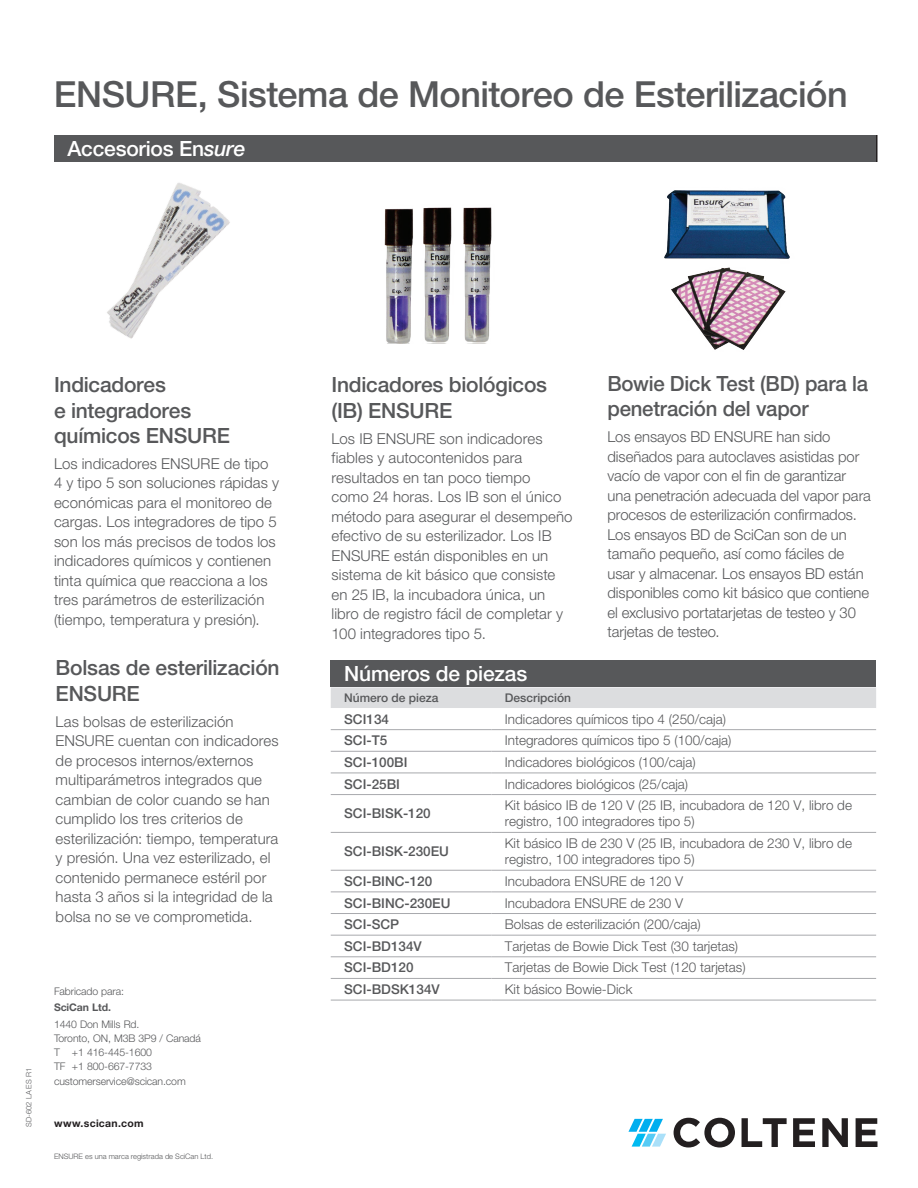
<style>
.page{position:relative;width:918px;height:1188px;background:#fff}
.page>*{position:absolute;margin:0;border:0;box-sizing:border-box;transform-origin:0 0}
.Body_-_F_B{font:500 36px "Helvetica Neue LT Pro";letter-spacing:-.015em;color:#57585a}
.Sub_Header{font:500 21px/25.2px "Helvetica Neue LT Pro";letter-spacing:-.01em;color:#57585a}
.t1{font:500 21px "Helvetica Neue LT Pro";letter-spacing:-.01em;color:#fff}
.Sub_Header-2{font:300 15px/19.5px "Helvetica Neue LT Pro";letter-spacing:.005em;color:#57585a}
.t2{font:300 13.5px/16.2px "Helvetica Neue LT Pro";color:#57585a}
.t3{font:500 13.5px "Helvetica Neue LT Pro";color:#57585a}
.t4{font:500 12px "Helvetica Neue LT Pro";color:#57585a}
.t5{font:300 10.5px/14.2px "Helvetica Neue LT Pro";letter-spacing:-.01em;color:#57585a}
.t6{font:700 10.5px "Helvetica Neue LT Pro";letter-spacing:.03em;color:#231f20}
.t7{font:700 10.5px "Helvetica Neue LT Pro";letter-spacing:-.01em;color:#57585a}
.t8{font:300 7.5px "Helvetica Neue LT Pro";color:#57585a}
.s1{font-style:italic}
</style>
<div class="page">
<img style="left:107px;top:183px;width:123px;height:156px">
<img style="left:384px;top:207px;width:108px;height:137px">
<div style="left:331px;top:660px;width:545px;height:27px;background:#57585a"></div>
<div style="left:331px;top:687px;width:545px;height:21px;background:#dcdddf"></div>
<hr style="left:331px;top:729px;width:160px;height:1px;background:#a8a9ad">
<hr style="left:491px;top:729px;width:385px;height:1px;background:#a8a9ad">
<hr style="left:331px;top:751px;width:160px;height:1px;background:#a8a9ad">
<hr style="left:491px;top:751px;width:385px;height:1px;background:#a8a9ad">
<hr style="left:331px;top:892px;width:160px;height:1px;background:#a8a9ad">
<hr style="left:491px;top:892px;width:385px;height:1px;background:#a8a9ad">
<hr style="left:331px;top:913px;width:160px;height:1px;background:#a8a9ad">
<hr style="left:491px;top:913px;width:385px;height:1px;background:#a8a9ad">
<hr style="left:331px;top:935px;width:160px;height:1px;background:#a8a9ad">
<hr style="left:491px;top:935px;width:385px;height:1px;background:#a8a9ad">
<hr style="left:331px;top:957px;width:160px;height:1px;background:#a8a9ad">
<hr style="left:491px;top:957px;width:385px;height:1px;background:#a8a9ad">
<hr style="left:331px;top:978px;width:160px;height:1px;background:#a8a9ad">
<hr style="left:491px;top:978px;width:385px;height:1px;background:#a8a9ad">
<hr style="left:331px;top:1000px;width:160px;height:1px;background:#a8a9ad">
<hr style="left:491px;top:1000px;width:385px;height:1px;background:#a8a9ad">
<hr style="left:331px;top:773px;width:160px;height:1px;background:#a8a9ad">
<hr style="left:331px;top:794px;width:160px;height:1px;background:#a8a9ad">
<hr style="left:491px;top:773px;width:385px;height:1px;background:#a8a9ad">
<hr style="left:491px;top:794px;width:385px;height:1px;background:#a8a9ad">
<hr style="left:331px;top:832px;width:160px;height:1px;background:#a8a9ad">
<hr style="left:331px;top:870px;width:160px;height:1px;background:#a8a9ad">
<hr style="left:491px;top:832px;width:385px;height:1px;background:#a8a9ad">
<hr style="left:491px;top:870px;width:385px;height:1px;background:#a8a9ad">
<div style="left:54px;top:135px;width:823px;height:27px;background:#57585a"></div>
<hr style="left:876px;top:135px;width:2px;height:27px;background:#231f20">
<img style="left:664px;top:190px;width:126px;height:160px">
<svg style="left:674px;top:1118px;width:61px;height:30px"></svg>
<svg style="left:742px;top:1118px;width:45px;height:29px"></svg>
<svg style="left:793px;top:1118px;width:22px;height:29px"></svg>
<svg style="left:822px;top:1118px;width:26px;height:29px"></svg>
<svg style="left:856px;top:1118px;width:22px;height:29px"></svg>
<svg style="left:628px;top:1119px;width:38px;height:28px"></svg>
<p class="Body_-_F_B" style="left:54px;top:72px;width:795px">ENSURE, Sistema de Monitoreo de Esterilización</p>
<p class="t1" style="left:68px;top:136px;width:179px">Accesorios En<span class="s1">sure</span></p>
<p class="Sub_Header" style="left:54px;top:372px;width:178px">Indicadores<br>e integradores químicos ENSURE</p>
<p class="Sub_Header-2" style="left:54px;top:454px;width:227px">Los indicadores ENSURE de tipo 4 y tipo 5 son soluciones rápidas y económicas para el monitoreo de cargas. Los integradores de tipo 5 son los más precisos de todos los indicadores químicos y contienen tinta química que reacciona a los tres parámetros de esterilización (tiempo, temperatura y presión).</p>
<p class="Sub_Header" style="left:56px;top:655px;width:225px">Bolsas de esterilización<br>ENSURE</p>
<p class="Sub_Header-2" style="left:56px;top:711px;width:225px">Las bolsas de esterilización<br>ENSURE cuentan con indicadores de procesos internos/externos multiparámetros integrados que cambian de color cuando se han cumplido los tres criterios de esterilización: tiempo, temperatura y presión. Una vez esterilizado, el contenido permanece estéril por hasta 3 años si la integridad de la bolsa no se ve comprometida.</p>
<p class="t8" style="left:24px;top:1127px;width:60px;rotate:-90deg">SD-602 LA ES R1</p>
<p class="t5" style="left:54px;top:984px;width:72px">Fabricado para:</p>
<p class="t7" style="left:54px;top:1001px;width:59px">SciCan Ltd.</p>
<p class="t5" style="left:54px;top:1016px;width:87px">1440 Don Mills Rd.</p>
<p class="t5" style="left:54px;top:1031px;width:148px">Toronto, ON, M3B 3P9 / Canadá</p>
<p class="t5" style="left:54px;top:1045px;width:100px">T +1 416-445-1600</p>
<p class="t5" style="left:54px;top:1059px;width:133px">TF +1 800-667-7733 customerservice@scican.com</p>
<p class="t6" style="left:54px;top:1116px;width:91px">www.scican.com</p>
<p class="t8" style="left:54px;top:1152px;width:161px">ENSURE es una marca registrada de SciCan Ltd.</p>
<p class="Sub_Header" style="left:332px;top:372px;width:217px">Indicadores biológicos (IB) ENSURE</p>
<p class="Sub_Header-2" style="left:332px;top:428px;width:242px">Los IB ENSURE son indicadores fiables y autocontenidos para resultados en tan poco tiempo<br>como 24 horas. Los IB son el único método para asegurar el desempeño efectivo de su esterilizador. Los IB<br>ENSURE están disponibles en un sistema de kit básico que consiste en 25 IB, la incubadora única, un libro de registro fácil de completar y<br>100 integradores tipo 5.</p>
<p class="Sub_Header" style="left:608px;top:371px;width:262px">Bowie Dick Test (BD) para la penetración del vapor</p>
<p class="Sub_Header-2" style="left:608px;top:427px;width:265px">Los ensayos BD ENSURE han sido diseñados para autoclaves asistidas por vacío de vapor con el fin de garantizar una penetración adecuada del vapor para procesos de esterilización confirmados.<br>Los ensayos BD de SciCan son de un tamaño pequeño, así como fáciles de usar y almacenar. Los ensayos BD están disponibles como kit básico que contiene el exclusivo portatarjetas de testeo y 30 tarjetas de testeo.</p>
<p class="t1" style="left:344px;top:661px;width:184px">Números de piezas</p>
<p class="t4" style="left:344px;top:691px;width:96px">Número de pieza</p>
<p class="t4" style="left:505px;top:691px;width:68px">Descripción</p>
<p class="t3" style="left:344px;top:711px;width:46px">SCI134</p>
<p class="t2" style="left:505px;top:710px;width:223px">Indicadores químicos tipo 4 (250/caja)</p>
<p class="t3" style="left:344px;top:732px;width:45px">SCI-T5</p>
<p class="t2" style="left:505px;top:732px;width:228px">Integradores químicos tipo 5 (100/caja)</p>
<p class="t3" style="left:344px;top:754px;width:65px">SCI-100BI</p>
<p class="t2" style="left:505px;top:754px;width:192px">Indicadores biológicos (100/caja)</p>
<p class="t3" style="left:344px;top:776px;width:57px">SCI-25BI</p>
<p class="t2" style="left:505px;top:775px;width:185px">Indicadores biológicos (25/caja)</p>
<p class="t3" style="left:344px;top:805px;width:88px">SCI-BISK-120</p>
<p class="t2" style="left:505px;top:797px;width:349px">Kit básico IB de 120 V (25 IB, incubadora de 120 V, libro de registro, 100 integradores tipo 5)</p>
<p class="t3" style="left:344px;top:843px;width:106px">SCI-BISK-230EU</p>
<p class="t2" style="left:505px;top:835px;width:349px">Kit básico IB de 230 V (25 IB, incubadora de 230 V, libro de registro, 100 integradores tipo 5)</p>
<p class="t3" style="left:344px;top:873px;width:90px">SCI-BINC-120</p>
<p class="t2" style="left:505px;top:873px;width:180px">Incubadora ENSURE de 120 V</p>
<p class="t3" style="left:344px;top:895px;width:108px">SCI-BINC-230EU</p>
<p class="t2" style="left:505px;top:894px;width:180px">Incubadora ENSURE de 230 V</p>
<p class="t3" style="left:344px;top:916px;width:56px">SCI-SCP</p>
<p class="t2" style="left:505px;top:916px;width:197px">Bolsas de esterilización (200/caja)</p>
<p class="t3" style="left:344px;top:938px;width:79px">SCI-BD134V</p>
<p class="t2" style="left:505px;top:938px;width:235px">Tarjetas de Bowie Dick Test (30 tarjetas)</p>
<p class="t3" style="left:344px;top:960px;width:71px">SCI-BD120</p>
<p class="t2" style="left:505px;top:959px;width:242px">Tarjetas de Bowie Dick Test (120 tarjetas)</p>
<p class="t3" style="left:344px;top:981px;width:97px">SCI-BDSK134V</p>
<p class="t2" style="left:505px;top:981px;width:129px">Kit básico Bowie-Dick</p>
</div>
